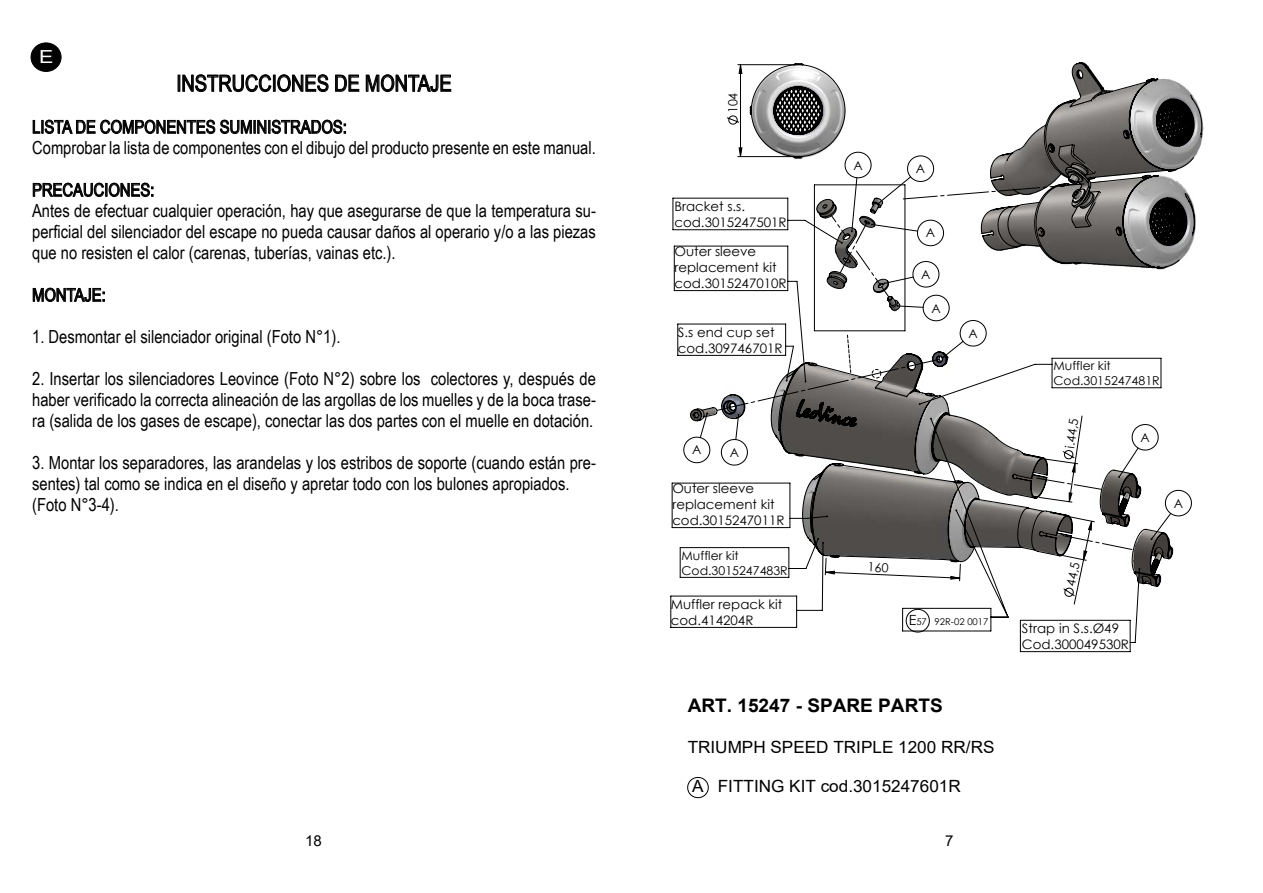
<style>
.page{position:relative;width:1263px;height:893px;background:#fff}
.page>*{position:absolute;margin:0;border:0;box-sizing:border-box;transform-origin:0 0}
.t1{font:22.5px "Arial Narrow";color:#000}
.t2{font:700 18.75px "Arial";color:#000}
.t3{font:18px/21px "Arial Narrow";color:#000}
.t4{font:18px "Arial";color:#fff;scale:1.19 1}
.t5{font:16.8px "Arial";color:#000}
.t6{font:15px "Arial";color:#000}
.t7{font:13.05px/15.8px "Century Gothic";color:#000}
.t8{font:12.6px "Century Gothic";color:#000}
.t9{font:12.3px "Century Gothic";color:#000}
.t10{font:12.15px/14.9px "Century Gothic";color:#000}
.t11{font:9.3px "Century Gothic";color:#000}
.s1{font-size:14.1px}
</style>
<div class="page">
<svg style="left:687px;top:777px;width:22px;height:21px"></svg>
<svg style="left:672px;top:198px;width:467px;height:454px"></svg>
<svg style="left:903px;top:183px;width:78px;height:14px"></svg>
<hr style="left:814px;top:184px;width:91px;height:1px;background:#000">
<hr style="left:814px;top:185px;width:1px;height:146px;background:#000">
<hr style="left:904px;top:185px;width:1px;height:146px;background:#000">
<hr style="left:738px;top:64px;width:57px;height:1px;background:#000">
<hr style="left:738px;top:156px;width:57px;height:1px;background:#000">
<svg style="left:1062px;top:587px;width:70px;height:18px"></svg>
<svg style="left:727px;top:64px;width:15px;height:93px"></svg>
<svg style="left:690px;top:197px;width:483px;height:390px"></svg>
<svg style="left:750px;top:63px;width:96px;height:95px"></svg>
<svg style="left:981px;top:62px;width:221px;height:207px"></svg>
<svg style="left:178px;top:74px;width:151px;height:18px"></svg>
<svg style="left:335px;top:75px;width:24px;height:17px"></svg>
<svg style="left:366px;top:74px;width:85px;height:18px"></svg>
<svg style="left:33px;top:120px;width:313px;height:14px"></svg>
<svg style="left:33px;top:183px;width:120px;height:14px"></svg>
<svg style="left:33px;top:288px;width:72px;height:14px"></svg>
<div style="left:31px;top:43px;width:30px;height:28px;background:#020203;border-radius:50%"></div>
<div style="left:31px;top:43px;width:30px;height:29px;border:1px solid #000;border-radius:50%"></div>
<svg style="left:716px;top:335px;width:293px;height:298px"></svg>
<p class="t4" style="left:39px;top:44px;width:13px">E</p>
<p class="t1" style="left:176px;top:67px;width:277px">INSTRUCCIONES DE MONTAJE</p>
<p class="t3" style="left:32px;top:116px;width:565px">LISTA DE COMPONENTES SUMINISTRADOS:<br>Comprobar la lista de componentes con el dibujo del producto presente en este manual.</p>
<p class="t3" style="left:32px;top:179px;width:565px">PRECAUCIONES:<br>Antes de efectuar cualquier operación, hay que asegurarse de que la temperatura su&shy;perficial del silenciador del escape no pueda causar daños al operario y/o a las piezas que no resisten el calor (carenas, tuberías, vainas etc.).</p>
<p class="t3" style="left:32px;top:284px;width:75px">MONTAJE:</p>
<p class="t3" style="left:32px;top:326px;width:310px">1. Desmontar el silenciador original (Foto N°1).</p>
<p class="t3" style="left:32px;top:368px;width:565px;text-align:justify">2. Insertar los silenciadores Leovince (Foto N°2) sobre los colectores y, después de haber verificado la correcta alineación de las argollas de los muelles y de la boca trase&shy;ra (salida de los gases de escape), conectar las dos partes con el muelle en dotación.</p>
<p class="t3" style="left:32px;top:452px;width:565px">3. Montar los separadores, las arandelas y los estribos de soporte (cuando están pre&shy;sentes) tal como se indica en el diseño y apretar todo con los bulones apropiados. (Foto N°3-4).</p>
<p class="t6" style="left:305px;top:830px;width:18px">18</p>
<p class="t8" style="left:724px;top:113px;width:22px;rotate:-90deg">104</p>
<p class="t7" style="left:674px;top:198px;width:114px">Bracket s.s. cod.3015247501R</p>
<p class="t7" style="left:674px;top:243px;width:114px">Outer sleeve replacement kit cod.3015247010R</p>
<p class="t7" style="left:678px;top:324px;width:106px">S.s end cup set cod.309746701R</p>
<p class="t9" style="left:692px;top:441px;width:11px">A</p>
<p class="t9" style="left:730px;top:444px;width:11px">A</p>
<p class="t7" style="left:672px;top:480px;width:114px">Outer sleeve replacement kit cod.3015247011R</p>
<p class="t10" style="left:681px;top:548px;width:108px">Muffler kit<br>Cod.3015247483R</p>
<p class="t7" style="left:671px;top:596px;width:113px">Muffler repack kit cod.414204R</p>
<p class="t9" style="left:853px;top:156px;width:11px">A</p>
<p class="t9" style="left:916px;top:160px;width:11px">A</p>
<p class="t9" style="left:926px;top:224px;width:11px">A</p>
<p class="t9" style="left:921px;top:266px;width:11px">A</p>
<p class="t9" style="left:931px;top:299px;width:11px">A</p>
<p class="t9" style="left:968px;top:325px;width:11px">A</p>
<p class="t11" style="left:909px;top:615px;width:81px"><span class="s1">E</span>57 92R-02 0017</p>
<p class="t2" style="left:688px;top:692px;width:257px">ART. 15247 - SPARE PARTS</p>
<p class="t5" style="left:688px;top:736px;width:308px">TRIUMPH SPEED TRIPLE 1200 RR/RS</p>
<p class="t5" style="left:692px;top:775px;width:270px">A FITTING KIT cod.3015247601R</p>
<p class="t6" style="left:945px;top:830px;width:10px">7</p>
<p class="t10" style="left:1053px;top:358px;width:108px">Muffler kit<br>Cod.3015247481R</p>
<p class="t8" style="left:1061px;top:447px;width:31px;rotate:-82deg">i.44,5</p>
<p class="t9" style="left:1140px;top:429px;width:11px">A</p>
<p class="t9" style="left:1174px;top:495px;width:11px">A</p>
<p class="t8" style="left:1062px;top:584px;width:26px;rotate:-78deg">44,5</p>
<p class="t7" style="left:1022px;top:620px;width:109px">Strap in S.s.Ø49<br>Cod.300049530R</p>
</div>
